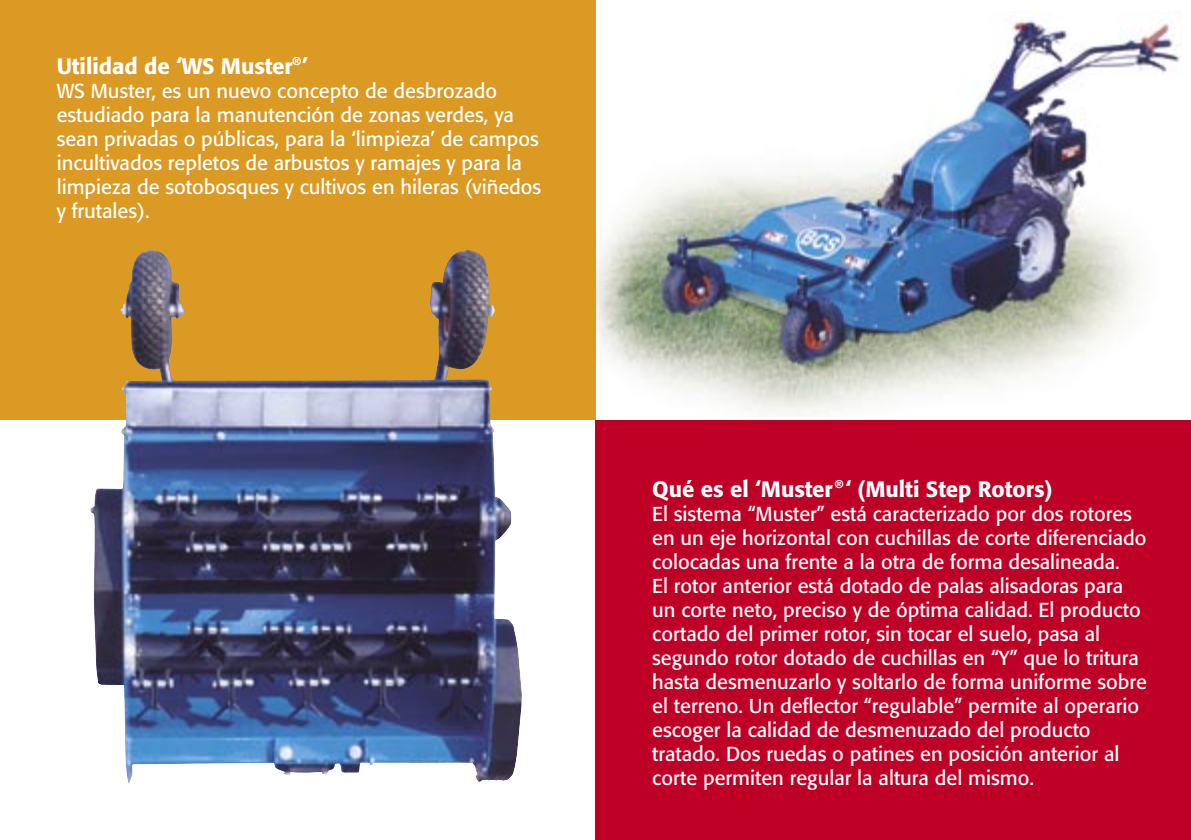
<style>
.page{position:relative;width:1191px;height:840px;background:#fff}
.page>*{position:absolute;margin:0;border:0;box-sizing:border-box;transform-origin:0 0}
.heading_8{font:500 22px "Formata";color:#fff}
.heading_6{font:20px/24px "Formata";color:#fff}
.t1{font:700 11px "Helvetica";color:#fff}
</style>
<div class="page">
<div style="left:0;top:0;width:595px;height:420px;background:#da9a23"></div>
<div style="left:595px;top:420px;width:596px;height:419px;background:#be0027"></div>
<img style="left:597px;top:11px;width:583px;height:405px">
<img style="left:120px;top:250px;width:402px;height:532px">
<p class="heading_8" style="left:57px;top:53px;width:253px">Utilidad de ‘WS Muster ’</p>
<p class="heading_6" style="left:57px;top:79px;width:486px">WS Muster, es un nuevo concepto de desbrozado estudiado para la manutención de zonas verdes, ya sean privadas o públicas, para la ‘limpieza’ de campos incultivados repletos de arbustos y ramajes y para la limpieza de sotobosques y cultivos en hileras (viñedos</p>
<p class="heading_6" style="left:57px;top:199px;width:94px">y frutales).</p>
<p class="t1" style="left:293px;top:55px;width:10px">®</p>
<p class="heading_8" style="left:652px;top:475px;width:402px">Qué es el ‘Muster ‘ (Multi Step Rotors)</p>
<p class="heading_6" style="left:652px;top:501px;width:496px">El sistema “Muster” está caracterizado por dos rotores en un eje horizontal con cuchillas de corte diferenciado colocadas una frente a la otra de forma desalineada.<br>El rotor anterior está dotado de palas alisadoras para un corte neto, preciso y de óptima calidad. El producto cortado del primer rotor, sin tocar el suelo, pasa al segundo rotor dotado de cuchillas en “Y” que lo tritura hasta desmenuzarlo y soltarlo de forma uniforme sobre el terreno. Un deflector “regulable” permite al operario escoger la calidad de desmenuzado del producto tratado. Dos ruedas o patines en posición anterior al corte permiten regular la altura del mismo.</p>
<p class="t1" style="left:835px;top:477px;width:10px">®</p>
</div>
